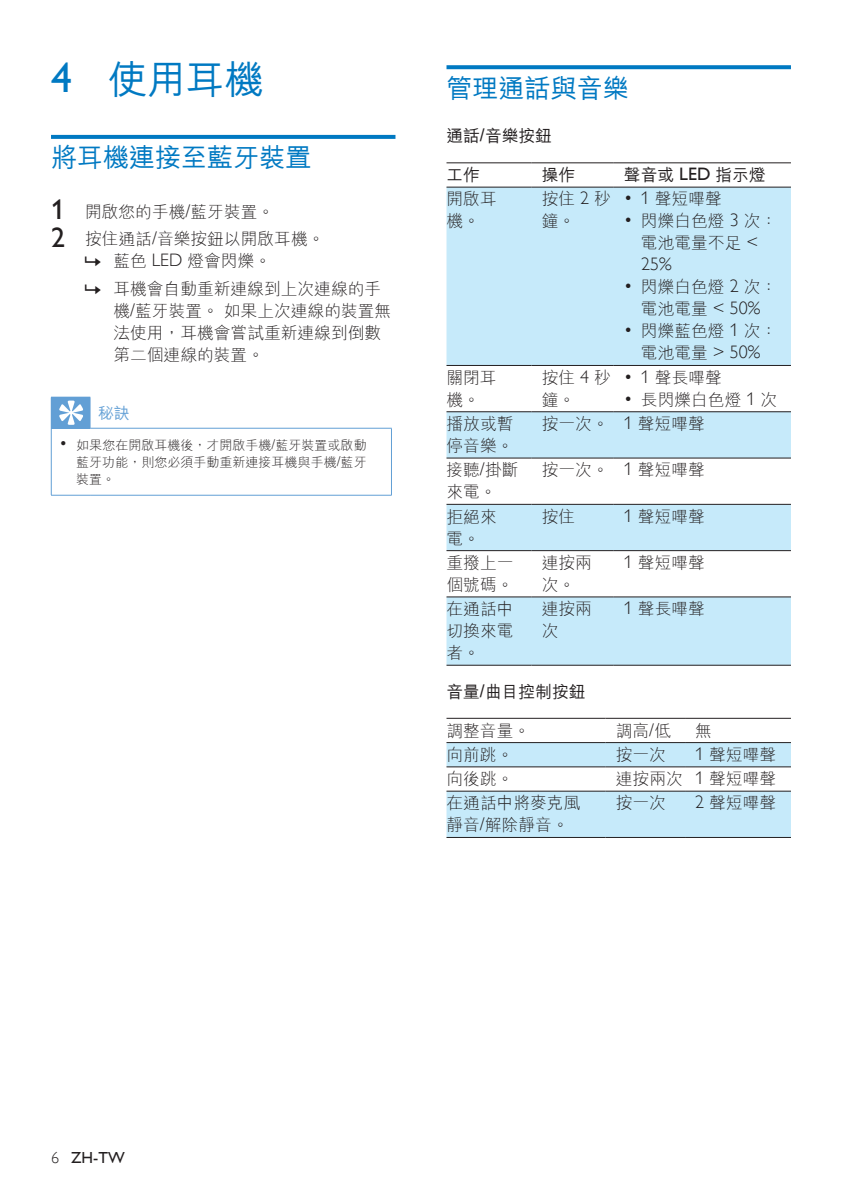
<style>
.page{position:relative;width:842px;height:1191px;background:#fff}
.page>*{position:absolute;margin:0;border:0;box-sizing:border-box;transform-origin:0 0}
.t1{font:500 39px "M Hei B5";color:#0079c2}
.t2{font:500 26px "M Hei B5";color:#0079c2}
.t3{font:18px "Gill Sans Alt One WGL Light";color:#231f20}
.t4{font:300 16.8px/22px "M Hei B5";color:#231f20}
.t5{font:500 16.8px "M Hei B5";color:#231f20}
.t6{font:16px "Gill Sans Alt One WGL";color:#231f20}
.t7{font:500 15.8px "M Hei B5";color:#629fd5}
.t8{font:300 13px/17px "M Hei B5";color:#231f20;text-align:justify}
.s1{font-family:"Gill Sans Alt One WGL";font-weight:400;font-size:42px}
.s2{font-family:"Gill Sans Alt One WGL";font-weight:400;font-size:28px}
.s3{font-family:"Gill Sans Alt One WGL Light";font-weight:400;font-size:18px}
.s4{font-family:"Gill Sans Alt One WGL Light";font-weight:400;font-size:17px}
.s5{font-family:"Gill Sans Alt One WGL Light";font-weight:400;font-size:14px}
.s6{font-family:"Gill Sans Alt One WGL";font-weight:400;font-size:18px}
.s7{font-family:"Gill Sans Alt One WGL Light"}
</style>
<div class="page">
<svg style="left:51px;top:135px;width:344px;height:4px"></svg>
<div style="left:51px;top:397px;width:39px;height:31px;background:#629fd5"></div>
<hr style="left:51px;top:428px;width:1px;height:67px;background:#629fd5">
<hr style="left:391px;top:428px;width:1px;height:67px;background:#629fd5">
<hr style="left:51px;top:495px;width:39px;height:1px;background:#629fd5">
<hr style="left:90px;top:495px;width:302px;height:1px;background:#629fd5">
<hr style="left:90px;top:397px;width:1px;height:31px;background:#629fd5">
<hr style="left:90px;top:428px;width:302px;height:1px;background:#629fd5">
<svg style="left:59px;top:400px;width:24px;height:25px"></svg>
<svg style="left:446px;top:65px;width:345px;height:4px"></svg>
<svg style="left:446px;top:188px;width:345px;height:476px;fill:#c6eafa"></svg>
<hr style="left:446px;top:162px;width:85px;height:1px;background:#231f20">
<hr style="left:531px;top:162px;width:83px;height:1px;background:#231f20">
<hr style="left:614px;top:162px;width:177px;height:1px;background:#231f20">
<hr style="left:446px;top:187px;width:85px;height:1px;background:#231f20">
<hr style="left:531px;top:187px;width:83px;height:1px;background:#231f20">
<hr style="left:614px;top:187px;width:177px;height:1px;background:#231f20">
<hr style="left:446px;top:365px;width:85px;height:1px;background:#231f20">
<hr style="left:531px;top:365px;width:83px;height:1px;background:#231f20">
<hr style="left:614px;top:365px;width:177px;height:1px;background:#231f20">
<hr style="left:446px;top:411px;width:85px;height:1px;background:#231f20">
<hr style="left:531px;top:411px;width:83px;height:1px;background:#231f20">
<hr style="left:614px;top:411px;width:177px;height:1px;background:#231f20">
<hr style="left:446px;top:457px;width:85px;height:1px;background:#231f20">
<hr style="left:531px;top:457px;width:83px;height:1px;background:#231f20">
<hr style="left:614px;top:457px;width:177px;height:1px;background:#231f20">
<hr style="left:446px;top:504px;width:85px;height:1px;background:#231f20">
<hr style="left:531px;top:504px;width:83px;height:1px;background:#231f20">
<hr style="left:614px;top:504px;width:177px;height:1px;background:#231f20">
<hr style="left:446px;top:550px;width:85px;height:1px;background:#231f20">
<hr style="left:531px;top:550px;width:83px;height:1px;background:#231f20">
<hr style="left:614px;top:550px;width:177px;height:1px;background:#231f20">
<hr style="left:446px;top:596px;width:85px;height:1px;background:#231f20">
<hr style="left:531px;top:596px;width:83px;height:1px;background:#231f20">
<hr style="left:614px;top:596px;width:177px;height:1px;background:#231f20">
<hr style="left:446px;top:664px;width:85px;height:1px;background:#231f20">
<hr style="left:531px;top:664px;width:83px;height:1px;background:#231f20">
<hr style="left:614px;top:664px;width:177px;height:1px;background:#231f20">
<svg style="left:446px;top:743px;width:345px;height:94px"></svg>
<hr style="left:446px;top:718px;width:160px;height:1px;background:#231f20">
<hr style="left:606px;top:718px;width:79px;height:1px;background:#231f20">
<hr style="left:685px;top:718px;width:106px;height:1px;background:#231f20">
<hr style="left:446px;top:742px;width:160px;height:1px;background:#231f20">
<hr style="left:606px;top:742px;width:79px;height:1px;background:#231f20">
<hr style="left:685px;top:742px;width:106px;height:1px;background:#231f20">
<hr style="left:446px;top:766px;width:160px;height:1px;background:#231f20">
<hr style="left:606px;top:766px;width:79px;height:1px;background:#231f20">
<hr style="left:685px;top:766px;width:106px;height:1px;background:#231f20">
<hr style="left:446px;top:790px;width:160px;height:1px;background:#231f20">
<hr style="left:606px;top:790px;width:79px;height:1px;background:#231f20">
<hr style="left:685px;top:790px;width:106px;height:1px;background:#231f20">
<hr style="left:446px;top:837px;width:160px;height:1px;background:#231f20">
<hr style="left:606px;top:837px;width:79px;height:1px;background:#231f20">
<hr style="left:685px;top:837px;width:106px;height:1px;background:#231f20">
<h1 class="t1" style="left:51px;top:59px;width:214px"><span class="s1">4</span> 使用耳機</h1>
<h2 class="t2" style="left:51px;top:144px;width:262px">將耳機連接至藍牙裝置</h2>
<p class="t4" style="left:51px;top:198px;width:275px;line-height:27.6px"><span class="s2">1</span> 開啟您的手機<span class="s3">/</span>藍牙裝置。<br><span class="s2">2</span> 按住通話<span class="s3">/</span>音樂按鈕以開啟耳機。</p>
<p class="t4" style="left:113px;top:248px;width:269px;line-height:27.6px">藍色 <span class="s3">LED</span> 燈會閃爍。<br>耳機會自動重新連線到上次連線的手</p>
<p class="t4" style="left:113px;top:300px;width:279px">機<span class="s3">/</span>藍牙裝置。如果上次連線的裝置無法使用，耳機會嘗試重新連線到倒數第二個連線的裝置。</p>
<p class="t7" style="left:98px;top:404px;width:33px">秘訣</p>
<p class="t8" style="left:76px;top:437px;width:292px;text-indent:-17px"><span class="s4">•</span> 如果您在開啟耳機後，才開啟手機<span class="s5">/</span>藍牙裝置或啟動藍牙功能，則您必須手動重新連接耳機與手機<span class="s5">/</span>藍牙裝置。</p>
<h2 class="t2" style="left:446px;top:74px;width:184px">管理通話與音樂</h2>
<p class="t5" style="left:446px;top:127px;width:107px">通話<span class="s6">/</span>音樂按鈕</p>
<p class="t5" style="left:446px;top:166px;width:35px">工作</p>
<p class="t5" style="left:542px;top:166px;width:35px">操作</p>
<p class="t5" style="left:624px;top:166px;width:143px">聲音或 <span class="s6">LED</span> 指示燈</p>
<p class="t4" style="left:446px;top:189px;width:52px">開啟耳機。</p>
<p class="t4" style="left:542px;top:189px;width:71px">按住<span class="s3">2</span>秒鐘。</p>
<p class="t4" style="left:624px;top:189px;width:99px"><span class="s3">• 1</span> 聲短嗶聲</p>
<p class="t4" style="left:624px;top:211px;width:155px;text-align:center"><span class="s3">•</span> 閃爍白色燈 <span class="s3">3</span> 次：電池電量不足 <span class="s3">&lt;</span></p>
<p class="t3" style="left:641px;top:252px;width:32px">25%</p>
<p class="t4" style="left:624px;top:277px;width:155px;text-align:center"><span class="s3">•</span> 閃爍白色燈 <span class="s3">2</span> 次：電池電量 <span class="s3">&lt; 50%</span></p>
<p class="t4" style="left:624px;top:321px;width:155px;text-align:center"><span class="s3">•</span> 閃爍藍色燈 <span class="s3">1</span> 次：電池電量 <span class="s3">&gt; 50%</span></p>
<p class="t4" style="left:446px;top:367px;width:52px">關閉耳機。</p>
<p class="t4" style="left:542px;top:367px;width:71px">按住<span class="s3">4</span>秒鐘。</p>
<p class="t4" style="left:624px;top:367px;width:99px"><span class="s3">• 1</span> 聲長嗶聲</p>
<p class="t4" style="left:624px;top:389px;width:155px"><span class="s3">•</span> 長閃爍白色燈 <span class="s3">1</span> 次</p>
<p class="t4" style="left:446px;top:413px;width:68px">播放或暫停音樂。</p>
<p class="t4" style="left:542px;top:413px;width:165px">按一次。 <span class="s3">1</span> 聲短嗶聲</p>
<p class="t4" style="left:446px;top:460px;width:74px">接聽<span class="s3">/</span>掛斷來電。</p>
<p class="t4" style="left:542px;top:460px;width:165px">按一次。 <span class="s3">1</span> 聲短嗶聲</p>
<p class="t4" style="left:446px;top:506px;width:52px">拒絕來電。</p>
<p class="t4" style="left:542px;top:506px;width:35px">按住</p>
<p class="t4" style="left:624px;top:506px;width:82px"><span class="s3">1</span> 聲短嗶聲</p>
<p class="t4" style="left:446px;top:552px;width:68px">重撥上一個號碼。</p>
<p class="t4" style="left:542px;top:552px;width:52px">連按兩次。</p>
<p class="t4" style="left:624px;top:552px;width:82px"><span class="s3">1</span> 聲短嗶聲</p>
<p class="t4" style="left:446px;top:598px;width:68px;text-align:justify">在通話中切換來電者。</p>
<p class="t4" style="left:542px;top:598px;width:52px">連按兩次</p>
<p class="t4" style="left:624px;top:598px;width:82px"><span class="s3">1</span> 聲長嗶聲</p>
<p class="t5" style="left:446px;top:682px;width:140px">音量<span class="s6">/</span>曲目控制按鈕</p>
<p class="t4" style="left:446px;top:720px;width:85px">調整音量。</p>
<p class="t4" style="left:616px;top:720px;width:57px">調高<span class="s3">/</span>低</p>
<p class="t4" style="left:695px;top:720px;width:18px">無</p>
<p class="t4" style="left:446px;top:744px;width:68px">向前跳。</p>
<p class="t4" style="left:616px;top:744px;width:52px">按一次</p>
<p class="t4" style="left:695px;top:744px;width:82px"><span class="s3">1</span> 聲短嗶聲</p>
<p class="t4" style="left:446px;top:768px;width:68px">向後跳。</p>
<p class="t4" style="left:616px;top:768px;width:162px">連按兩次 <span class="s3">1</span> 聲短嗶聲</p>
<p class="t4" style="left:446px;top:793px;width:135px">在通話中將麥克風靜音<span class="s3">/</span>解除靜音。</p>
<p class="t4" style="left:616px;top:793px;width:52px">按一次</p>
<p class="t4" style="left:695px;top:793px;width:82px"><span class="s3">2</span> 聲短嗶聲</p>
<p class="t6" style="left:51px;top:1146px;width:75px"><span class="s7">6</span> ZH-TW</p>
</div>
